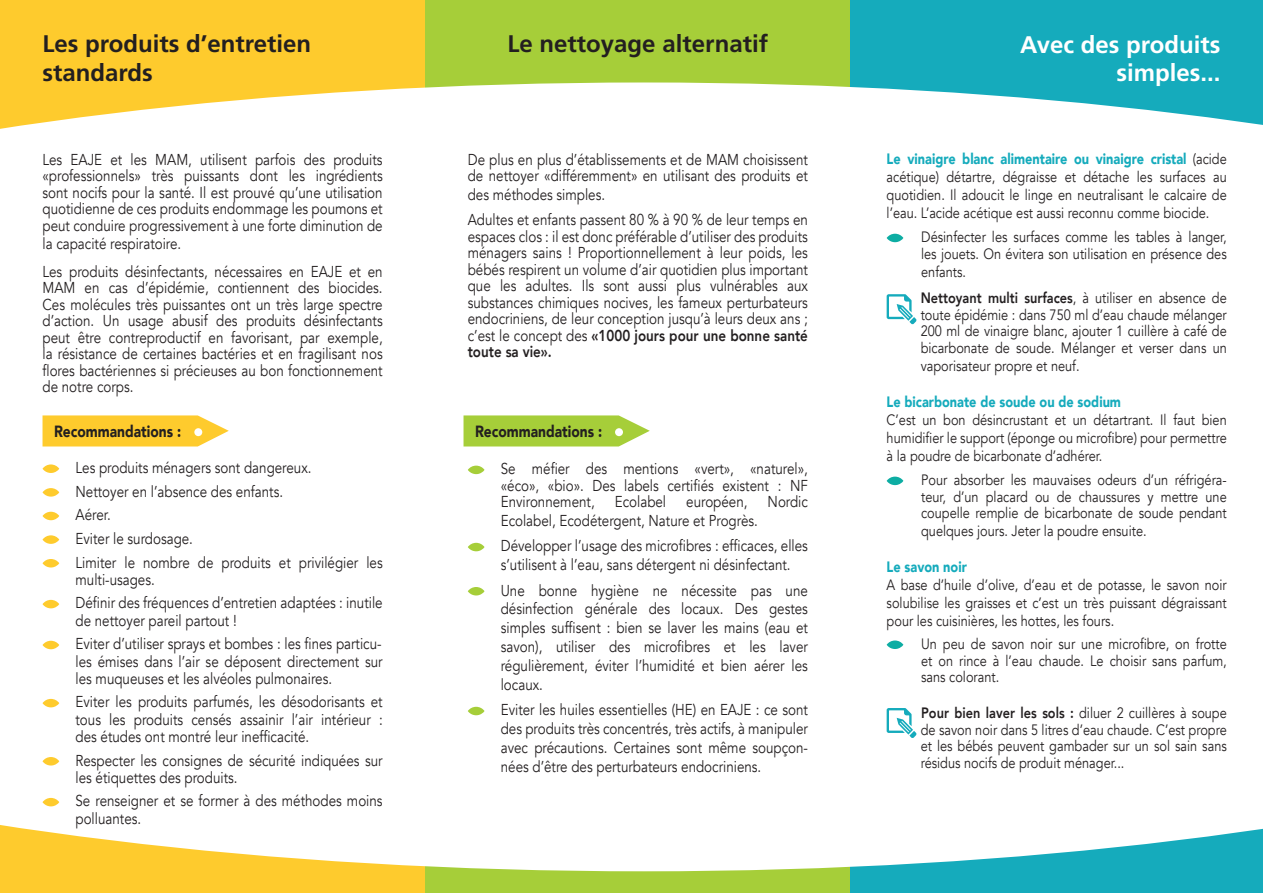
<style>
.page{position:relative;width:1263px;height:893px;background:#fff}
.page>*{position:absolute;margin:0;border:0;box-sizing:border-box;transform-origin:0 0}
.t1{font:700 24px/28.8px "Frutiger";color:#231f20}
.t2{font:700 24px/28.8px "Frutiger";color:#fff;text-align:right}
.t3{font:900 16.2px "Avenir";color:#231f20;scale:.85 1}
.t4{font:15.75px/16.5px "Avenir";color:#231f20;text-align:justify;scale:.85 1}
.t5{font:15px/16.5px "Avenir";color:#231f20;text-align:justify;scale:.85 1}
.t6{font:900 15px "Avenir";color:#15abbc;scale:.85 1}
.s1{font-weight:800}
.s2{font-weight:900;color:#15abbc}
</style>
<div class="page">
<div style="left:0;top:0;width:425px;height:893px;background:#fecb2d"></div>
<div style="left:425px;top:0;width:425px;height:893px;background:#a6ce39"></div>
<div style="left:850px;top:0;width:413px;height:893px;background:#15abbc"></div>
<div style="left:0;top:82px;width:1263px;height:789px;background:#fff"></div>
<svg style="left:468px;top:466px;width:16px;height:8px"></svg>
<svg style="left:468px;top:543px;width:16px;height:8px"></svg>
<svg style="left:468px;top:587px;width:16px;height:8px"></svg>
<svg style="left:468px;top:707px;width:16px;height:8px"></svg>
<svg style="left:43px;top:464px;width:16px;height:9px"></svg>
<svg style="left:43px;top:488px;width:16px;height:9px"></svg>
<svg style="left:43px;top:512px;width:16px;height:8px"></svg>
<svg style="left:43px;top:535px;width:16px;height:9px"></svg>
<svg style="left:43px;top:559px;width:16px;height:8px"></svg>
<svg style="left:43px;top:600px;width:16px;height:8px"></svg>
<svg style="left:43px;top:641px;width:16px;height:8px"></svg>
<svg style="left:43px;top:699px;width:16px;height:8px"></svg>
<svg style="left:43px;top:757px;width:16px;height:8px"></svg>
<svg style="left:43px;top:798px;width:16px;height:8px"></svg>
<svg style="left:887px;top:294px;width:30px;height:30px"></svg>
<svg style="left:887px;top:708px;width:30px;height:30px"></svg>
<svg style="left:887px;top:234px;width:16px;height:8px"></svg>
<svg style="left:887px;top:477px;width:16px;height:8px"></svg>
<svg style="left:887px;top:640px;width:16px;height:9px"></svg>
<svg style="left:43px;top:415px;width:186px;height:31px"></svg>
<svg style="left:463px;top:415px;width:187px;height:31px"></svg>
<div style="left:194px;top:428px;width:8px;height:8px;background:#fff;border-radius:50%"></div>
<div style="left:615px;top:428px;width:8px;height:8px;background:#fff;border-radius:50%"></div>
<p class="t1" style="left:43px;top:30px;width:270px">Les produits d’entretien standards</p>
<p class="t1" style="left:508px;top:30px;width:262px">Le nettoyage alternatif</p>
<p class="t2" style="left:1020px;top:30px;width:202px">Avec des produits simples...</p>
<p class="t4" style="left:43px;top:151px;width:402px">Les EAJE et les MAM, utilisent parfois des produits «professionnels» très puissants dont les ingrédients sont nocifs pour la santé. Il est prouvé qu’une utilisation quotidienne de ces produits endommage les poumons et peut conduire progressivement à une forte diminution de</p>
<p class="t4" style="left:43px;top:236px;width:165px">la capacité respiratoire.</p>
<p class="t4" style="left:43px;top:263px;width:402px">Les produits désinfectants, nécessaires en EAJE et en MAM en cas d’épidémie, contiennent des biocides.<br>Ces molécules très puissantes ont un très large spectre d’action. Un usage abusif des produits désinfectants peut être contreproductif en favorisant, par exemple, la résistance de certaines bactéries et en fragilisant nos flores bactériennes si précieuses au bon fonctionnement de notre corps.</p>
<p class="t4" style="left:468px;top:151px;width:402px">De plus en plus d’établissements et de MAM choisissent de nettoyer «différemment» en utilisant des produits et</p>
<p class="t4" style="left:468px;top:187px;width:163px">des méthodes simples.</p>
<p class="t4" style="left:468px;top:212px;width:402px">Adultes et enfants passent 80 % à 90 % de leur temps en espaces clos : il est donc préférable d’utiliser des produits ménagers sains ! Proportionnellement à leur poids, les bébés respirent un volume d’air quotidien plus important que les adultes. Ils sont aussi plus vulnérables aux substances chimiques nocives, les fameux perturbateurs endocriniens, de leur conception jusqu’à leurs deux ans ; c’est le concept des <span class="s1">«1000 jours pour une bonne santé toute sa vie».</span></p>
<p class="t3" style="left:54px;top:418px;width:151px">Recommandations :</p>
<p class="t3" style="left:475px;top:418px;width:151px">Recommandations :</p>
<p class="t4" style="left:76px;top:460px;width:279px">Les produits ménagers sont dangereux.</p>
<p class="t4" style="left:76px;top:483px;width:246px">Nettoyer en l’absence des enfants.</p>
<p class="t4" style="left:76px;top:507px;width:43px">Aérer.</p>
<p class="t4" style="left:76px;top:530px;width:140px">Eviter le surdosage.</p>
<p class="t4" style="left:76px;top:554px;width:363px;line-height:17.2px">Limiter le nombre de produits et privilégier les multi-usages.</p>
<p class="t4" style="left:76px;top:595px;width:363px;line-height:17.2px">Définir des fréquences d’entretien adaptées : inutile de nettoyer pareil partout !</p>
<p class="t4" style="left:76px;top:635px;width:363px;line-height:17.2px">Eviter d’utiliser sprays et bombes : les fines particu&shy;les émises dans l’air se déposent directement sur les muqueuses et les alvéoles pulmonaires.</p>
<p class="t4" style="left:76px;top:694px;width:363px;line-height:17.2px">Eviter les produits parfumés, les désodorisants et tous les produits censés assainir l’air intérieur : des études ont montré leur inefficacité.</p>
<p class="t4" style="left:76px;top:752px;width:363px;line-height:17.2px">Respecter les consignes de sécurité indiquées sur les étiquettes des produits.</p>
<p class="t4" style="left:76px;top:793px;width:363px;line-height:17.2px">Se renseigner et se former à des méthodes moins polluantes.</p>
<p class="t4" style="left:501px;top:461px;width:363px">Se méfier des mentions «vert», «naturel», «éco», «bio». Des labels certifiés existent : NF Environnement,</p>
<p class="t4" style="left:615px;top:494px;width:62px">Ecolabel</p>
<p class="t4" style="left:686px;top:494px;width:74px">européen,</p>
<p class="t4" style="left:767px;top:494px;width:49px">Nordic</p>
<p class="t4" style="left:501px;top:513px;width:304px">Ecolabel, Ecodétergent, Nature et Progrès.</p>
<p class="t4" style="left:501px;top:537px;width:363px;line-height:18.9px">Développer l’usage des microfibres : efficaces, elles s’utilisent à l’eau, sans détergent ni désinfectant.</p>
<p class="t4" style="left:501px;top:581px;width:363px;line-height:18.9px">Une bonne hygiène ne nécessite pas une désinfection générale des locaux. Des gestes simples suffisent : bien se laver les mains (eau et savon), utiliser des microfibres et les laver régulièrement, éviter l’humidité et bien aérer les locaux.</p>
<p class="t4" style="left:501px;top:701px;width:363px;line-height:18.9px">Eviter les huiles essentielles (HE) en EAJE : ce sont des produits très concentrés, très actifs, à manipuler avec précautions. Certaines sont même soupçon&shy;nées d’être des perturbateurs endocriniens.</p>
<p class="t5" style="left:887px;top:150px;width:402px;line-height:18px"><span class="s2">Le vinaigre blanc alimentaire ou vinaigre cristal</span> (acide acétique) détartre, dégraisse et détache les surfaces au quotidien. Il adoucit le linge en neutralisant le calcaire de l’eau. L’acide acétique est aussi reconnu comme biocide.</p>
<p class="t5" style="left:921px;top:229px;width:361px">Désinfecter les surfaces comme les tables à langer, les jouets. On évitera son utilisation en présence des</p>
<p class="t5" style="left:921px;top:264px;width:54px">enfants.</p>
<p class="t5" style="left:921px;top:290px;width:362px"><span class="s1">Nettoyant multi surfaces</span>, à utiliser en absence de toute épidémie : dans 750 ml d’eau chaude mélanger 200 ml de vinaigre blanc, ajouter 1 cuillère à café de bicarbonate de soude. Mélanger et verser dans un</p>
<p class="t5" style="left:921px;top:358px;width:188px">vaporisateur propre et neuf.</p>
<p class="t6" style="left:887px;top:389px;width:277px">Le bicarbonate de soude ou de sodium</p>
<p class="t5" style="left:887px;top:411px;width:402px;line-height:18px">C’est un bon désincrustant et un détartrant. Il faut bien humidifier le support (éponge ou microfibre) pour permettre à la poudre de bicarbonate d’adhérer.</p>
<p class="t5" style="left:921px;top:472px;width:361px">Pour absorber les mauvaises odeurs d’un réfrigéra&shy;teur, d’un placard ou de chaussures y mettre une coupelle remplie de bicarbonate de soude pendant</p>
<p class="t5" style="left:921px;top:523px;width:267px">quelques jours. Jeter la poudre ensuite.</p>
<p class="t6" style="left:887px;top:554px;width:96px">Le savon noir</p>
<p class="t5" style="left:887px;top:576px;width:402px;line-height:18px">A base d’huile d’olive, d’eau et de potasse, le savon noir solubilise les graisses et c’est un très puissant dégraissant pour les cuisinières, les hottes, les fours.</p>
<p class="t5" style="left:921px;top:636px;width:361px">Un peu de savon noir sur une microfibre, on frotte et on rince à l’eau chaude. Le choisir sans parfum, sans colorant.</p>
<p class="t5" style="left:921px;top:705px;width:362px"><span class="s1">Pour bien laver les sols :</span> diluer 2 cuillères à soupe de savon noir dans 5 litres d’eau chaude. C’est propre et les bébés peuvent gambader sur un sol sain sans résidus nocifs de produit ménager...</p>
</div>
